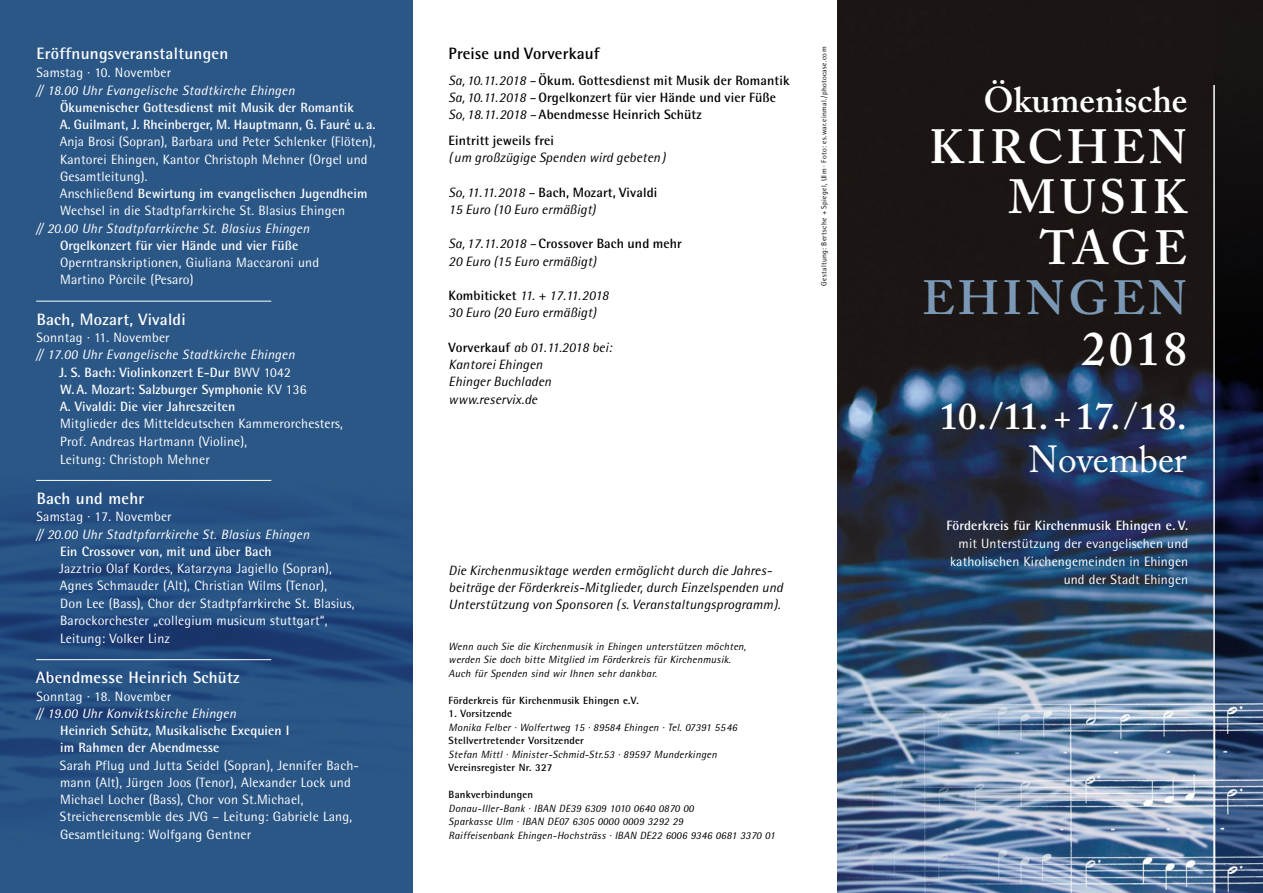
<style>
.page{position:relative;width:1263px;height:893px;background:#fff}
.page>*{position:absolute;margin:0;border:0;box-sizing:border-box;transform-origin:0 0}
.t1{font:600 47.7px/50.6px "Adobe Caslon Pro";letter-spacing:.085em;color:#fff;text-align:right}
.t2{font:600 47.7px "Adobe Caslon Pro";letter-spacing:.085em;color:#7b99b7}
.t3{font:600 37.5px/43.5px "Adobe Caslon Pro";color:#fff;text-align:right}
.t4{font:600 35.55px "Adobe Caslon Pro";color:#fff}
.t5{font:700 16.5px "Rotis Semi Sans";letter-spacing:.015em;color:#fff}
.t6{font:700 16.5px "Rotis Semi Sans";letter-spacing:.01em;color:#000}
.t7{font:13.5px/17.2px "Rotis Semi Sans";letter-spacing:.015em;color:#fff}
.t8{font:italic 13.5px/17.2px "Rotis Semi Sans";letter-spacing:.01em;color:#000}
.t9{font:700 13.5px/17.2px "Rotis Semi Sans";letter-spacing:.005em;color:#fff}
.t10{font:italic 13.5px "Rotis Semi Sans";letter-spacing:.015em;color:#fff}
.t11{font:700 13.5px/17.2px "Rotis Semi Sans";letter-spacing:.01em;color:#000}
.t12{font:italic 10.5px/13.5px "Rotis Semi Sans";letter-spacing:.02em;color:#000}
.t13{font:700 10.5px "Rotis Semi Sans";letter-spacing:.02em;color:#000}
.t14{font:7.5px "Rotis Semi Sans";letter-spacing:.04em;color:#000}
.s1{font-weight:700}
.s2{font-weight:400;font-style:italic}
.s3{font-weight:400}
.s4{font-weight:700;font-style:normal}
</style>
<div class="page">
<div style="left:0;top:0;width:412px;height:893px;background:#2b5787"></div>
<img style="left:0;top:300px;width:412px;height:490px">
<hr style="left:36px;top:301px;width:235px;height:1px;background:#fff">
<hr style="left:36px;top:480px;width:235px;height:1px;background:#fff">
<hr style="left:36px;top:659px;width:235px;height:1px;background:#fff">
<img style="left:838px;top:0;width:425px;height:893px">
<hr style="left:1213px;top:85px;width:2px;height:808px;background:#fff">
<p class="t5" style="left:37px;top:44px;width:193px">Eröffnungsveranstaltungen</p>
<p class="t7" style="left:37px;top:64px;width:136px">Samstag · 10. November</p>
<p class="t10" style="left:36px;top:82px;width:260px">// 18.00 Uhr Evangelische Stadtkirche Ehingen</p>
<p class="t9" style="left:60px;top:98px;width:317px">Ökumenischer Gottesdienst mit Musik der Romantik<br>A. Guilmant, J. Rheinberger, M. Hauptmann, G. Fauré u. a.</p>
<p class="t7" style="left:60px;top:133px;width:317px">Anja Brosi (Sopran), Barbara und Peter Schlenker (Flöten), Kantorei Ehingen, Kantor Christoph Mehner (Orgel und Gesamtleitung).<br>Anschließend <span class="s1">Bewirtung im evangelischen Jugendheim </span>Wechsel in die Stadtpfarrkirche St. Blasius Ehingen</p>
<p class="t10" style="left:36px;top:220px;width:275px">// 20.00 Uhr Stadtpfarrkirche St. Blasius Ehingen</p>
<p class="t9" style="left:60px;top:236px;width:240px">Orgelkonzert für vier Hände und vier Füße</p>
<p class="t7" style="left:60px;top:254px;width:261px">Operntranskriptionen, Giuliana Maccaroni und<br>Martino Pòrcile (Pesaro)</p>
<p class="t5" style="left:37px;top:309px;width:151px">Bach, Mozart, Vivaldi</p>
<p class="t7" style="left:37px;top:329px;width:135px">Sonntag · 11. November</p>
<p class="t9" style="left:59px;top:346px;width:249px;text-indent:-23px"><span class="s2">// 17.00 Uhr Evangelische Stadtkirche Ehingen<br></span>J. S. Bach: Violinkonzert E-Dur <span class="s3">BWV 1042<br></span>W.A. Mozart: Salzburger Symphonie <span class="s3">KV 136<br></span>A. Vivaldi: Die vier Jahreszeiten</p>
<p class="t7" style="left:60px;top:415px;width:284px">Mitglieder des Mitteldeutschen Kammerorchesters,<br>Prof. Andreas Hartmann (Violine),<br>Leitung: Christoph Mehner</p>
<p class="t5" style="left:37px;top:488px;width:109px">Bach und mehr</p>
<p class="t7" style="left:37px;top:508px;width:137px">Samstag · 17. November</p>
<p class="t10" style="left:36px;top:526px;width:275px">// 20.00 Uhr Stadtpfarrkirche St. Blasius Ehingen</p>
<p class="t9" style="left:60px;top:542px;width:213px">Ein Crossover von, mit und über Bach</p>
<p class="t7" style="left:59px;top:560px;width:297px">Jazztrio Olaf Kordes, Katarzyna Jagiello (Sopran), Agnes Schmauder (Alt), Christian Wilms (Tenor),<br>Don Lee (Bass), Chor der Stadtpfarrkirche St. Blasius, Barockorchester „collegium musicum stuttgart“, Leitung: Volker Linz</p>
<p class="t5" style="left:36px;top:668px;width:205px">Abendmesse Heinrich Schütz</p>
<p class="t7" style="left:37px;top:687px;width:136px">Sonntag · 18. November</p>
<p class="t10" style="left:36px;top:705px;width:202px">// 19.00 Uhr Konviktskirche Ehingen</p>
<p class="t9" style="left:60px;top:722px;width:231px">Heinrich Schütz, Musikalische Exequien I im Rahmen der Abendmesse</p>
<p class="t7" style="left:60px;top:756px;width:301px">Sarah Pflug und Jutta Seidel (Sopran), Jennifer Bach&shy;mann (Alt), Jürgen Joos (Tenor), Alexander Lock und Michael Locher (Bass), Chor von St.Michael, Streicherensemble des JVG – Leitung: Gabriele Lang, Gesamtleitung: Wolfgang Gentner</p>
<p class="t6" style="left:449px;top:44px;width:153px">Preise und Vorverkauf</p>
<p class="t11" style="left:449px;top:71px;width:342px"><span class="s2">Sa, 10.11.2018 –</span> Ökum. Gottesdienst mit Musik der Romantik<br><span class="s2">Sa, 10.11.2018 –</span> Orgelkonzert für vier Hände und vier Füße<br><span class="s2">So, 18.11.2018 –</span> Abendmesse Heinrich Schütz</p>
<p class="t11" style="left:449px;top:131px;width:107px">Eintritt jeweils frei</p>
<p class="t8" style="left:449px;top:149px;width:218px">( um großzügige Spenden wird gebeten )</p>
<p class="t8" style="left:449px;top:183px;width:210px">So, 11.11.2018 – <span class="s4">Bach, Mozart, Vivaldi<br></span>15 Euro (10 Euro ermäßigt)</p>
<p class="t8" style="left:449px;top:235px;width:235px">Sa, 17.11.2018 – <span class="s4">Crossover Bach und mehr<br></span>20 Euro (15 Euro ermäßigt)</p>
<p class="t8" style="left:449px;top:287px;width:162px"><span class="s4">Kombiticket</span> 11. + 17.11.2018<br>30 Euro (20 Euro ermäßigt)</p>
<p class="t8" style="left:449px;top:338px;width:165px"><span class="s4">Vorverkauf</span> ab 01.11.2018 bei:<br>Kantorei Ehingen<br>Ehinger Buchladen www.reservix.de</p>
<p class="t14" style="left:819px;top:286px;width:241px;rotate:-90deg">Gestaltung: Bertsche + Spiegel, Ulm · Foto: es.war.einmal./photocase.com</p>
<p class="t8" style="left:449px;top:561px;width:336px">Die Kirchenmusiktage werden ermöglicht durch die Jahres&shy;beiträge der Förderkreis-Mitglieder, durch Einzelspenden und<br>Unterstützung von Sponsoren (s. Veranstaltungsprogramm).</p>
<p class="t12" style="left:449px;top:639px;width:299px">Wenn auch Sie die Kirchenmusik in Ehingen unterstützen möchten, werden Sie doch bitte Mitglied im Förderkreis für Kirchenmusik.<br>Auch für Spenden sind wir Ihnen sehr dankbar.</p>
<p class="t13" style="left:449px;top:693px;width:192px">Förderkreis für Kirchenmusik Ehingen e.V.</p>
<p class="t13" style="left:449px;top:707px;width:65px">1. Vorsitzende</p>
<p class="t12" style="left:449px;top:720px;width:290px">Monika Felber · Wolfertweg 15 · 89584 Ehingen · Tel. 07391 5546</p>
<p class="t13" style="left:449px;top:734px;width:137px">Stellvertretender Vorsitzender</p>
<p class="t12" style="left:449px;top:747px;width:270px">Stefan Mittl · Minister-Schmid-Str.53 · 89597 Munderkingen</p>
<p class="t13" style="left:449px;top:761px;width:105px">Vereinsregister Nr. 327</p>
<p class="t13" style="left:449px;top:788px;width:86px">Bankverbindungen</p>
<p class="t12" style="left:449px;top:801px;width:328px">Donau-Iller-Bank · IBAN DE39 6309 1010 0640 0870 00<br>Sparkasse Ulm · IBAN DE07 6305 0000 0009 3292 29<br>Raiffeisenbank Ehingen-Hochsträss · IBAN DE22 6006 9346 0681 3370 01</p>
<h3 class="t4" style="left:984px;top:79px;width:205px">Ökumenische</h3>
<h1 class="t1" style="left:929px;top:121px;width:259px">KIRCHEN<br>MUSIK<br>TAGE</h1>
<h1 class="t2" style="left:922px;top:270px;width:266px">EHINGEN</h1>
<h1 class="t1" style="left:1082px;top:323px;width:107px">2018</h1>
<h2 class="t3" style="left:939px;top:394px;width:249px">10./11.<span class="s3">+</span>17.<span class="s3">/</span>18.<br><span class="s3">November</span></h2>
<p class="t9" style="left:946px;top:516px;width:243px">Förderkreis für Kirchenmusik Ehingen e. V.</p>
<p class="t7" style="left:950px;top:534px;width:240px;line-height:18px;text-align:right">mit Unterstützung der evangelischen und katholischen Kirchengemeinden in Ehingen und der Stadt Ehingen</p>
</div>
